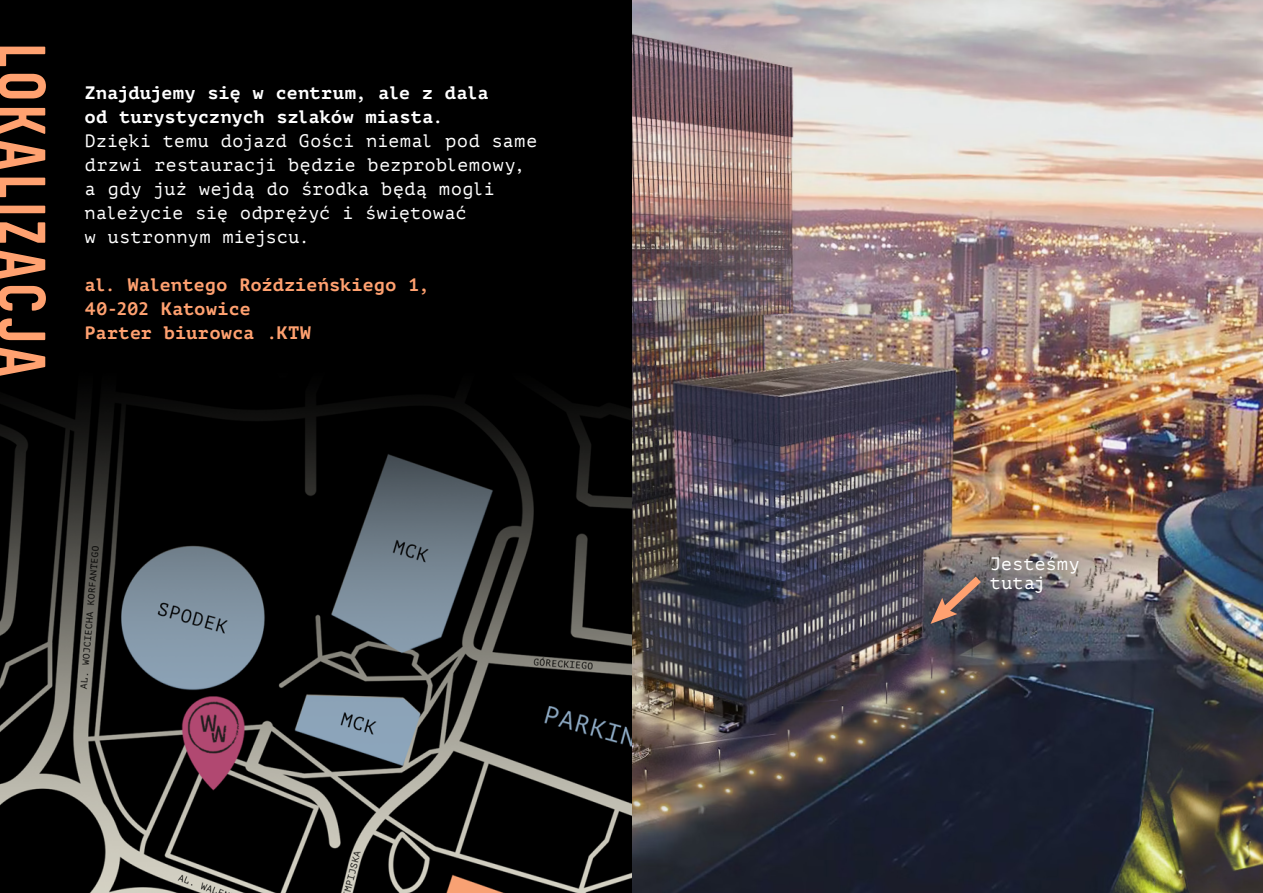
<style>
.page{position:relative;width:1263px;height:893px;background:#000}
.page>*{position:absolute;margin:0;border:0;box-sizing:border-box;transform-origin:0 0}
.t1{font:700 66px "Kelpt A3";letter-spacing:.045em;color:#ffa170}
.t2{font:18px/24px "PT Mono";letter-spacing:.03em;color:#fff}
.t3{font:700 18px/24px "PT Mono";letter-spacing:.025em;color:#ffa170}
.t4{font:700 18px/24px "PT Mono";letter-spacing:.02em;color:#fff}
</style>
<div class="page">
<img style="left:0;top:403px;width:632px;height:490px">
<img style="left:632px;top:0;width:631px;height:893px">
<svg style="left:930px;top:576px;width:51px;height:48px;background:#6f5b57"></svg>
<h1 class="t1" style="left:62px;top:43px;width:336px;rotate:90deg">LOKALIZACJA</h1>
<p class="t4" style="left:85px;top:81px;width:405px">Znajdujemy się w centrum, ale z dala od turystycznych szlaków miasta.</p>
<p class="t2" style="left:85px;top:129px;width:454px">Dzięki temu dojazd Gości niemal pod same drzwi restauracji będzie bezproblemowy, a gdy już wejdą do środka będą mogli należycie się odprężyć i świętować<br>w ustronnym miejscu.</p>
<p class="t3" style="left:85px;top:272px;width:346px">al. Walentego Roździeńskiego 1,<br>40-202 Katowice<br>Parter biurowca .KTW</p>
<p class="t2" style="left:990px;top:554px;width:91px;line-height:19.5px">Jesteśmy tutaj</p>
</div>
